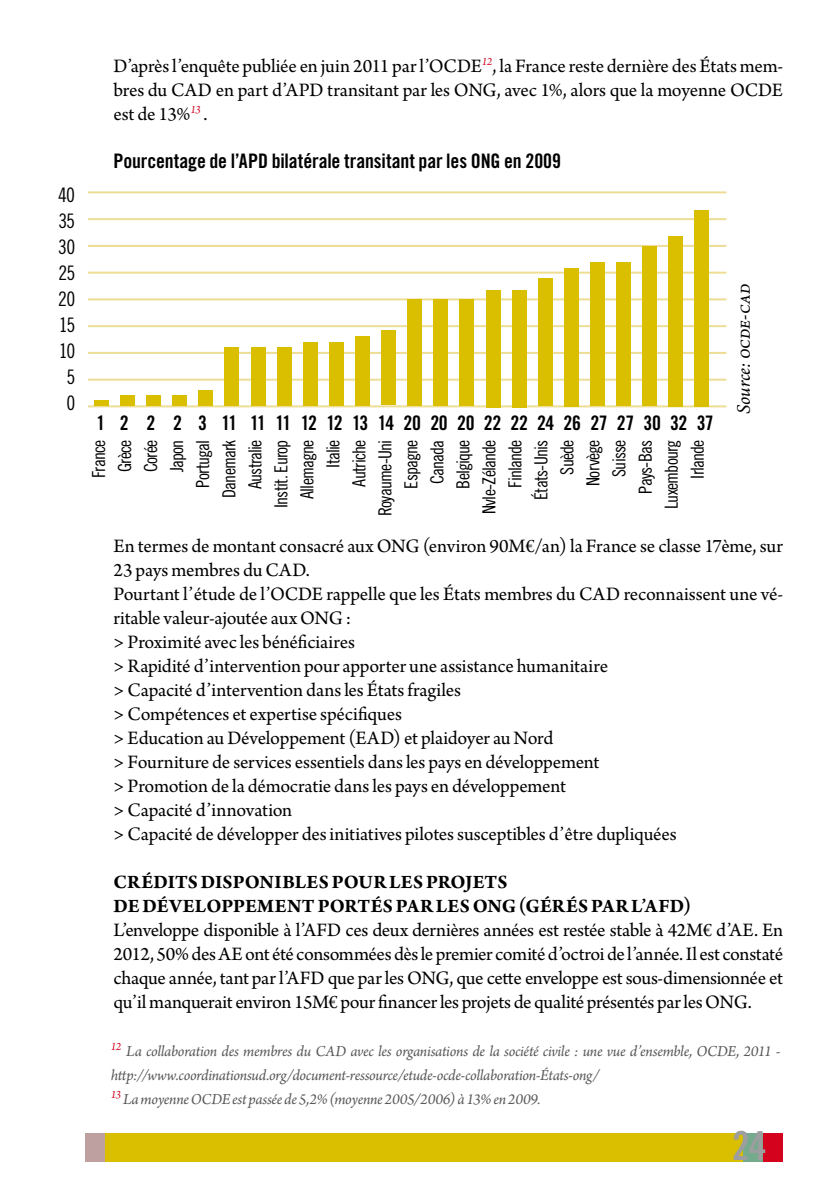
<style>
.page{position:relative;width:840px;height:1191px;background:#fff}
.page>*{position:absolute;margin:0;border:0;box-sizing:border-box;transform-origin:0 0}
.t1{font:40px "Trade Gothic LT Std Bd Cn 20";color:#9c9e9f}
.t2{font:20px/24px "Arno Pro";letter-spacing:-.01em;color:#000;text-align:justify}
.t3{font:20px "Trade Gothic LT Std Bd Cn 20";letter-spacing:-.015em;color:#000}
.t4{font:700 20px "Arno Pro";letter-spacing:.015em;color:#000}
.t5{font:20px/26px "Trade Gothic LT Std Cn 18";letter-spacing:-.045em;color:#000;text-align:center}
.t6{font:italic 20px "Arno Pro";letter-spacing:-.005em;color:#000}
.t7{font:18px/26px "Trade Gothic LT Std Cn 18";letter-spacing:-.04em;color:#000;text-align:right}
.t8{font:italic 16px/24px "Arno Pro";letter-spacing:-.02em;color:#58585a}
</style>
<div class="page">
<div style="left:105px;top:1132px;width:638px;height:29px;background:#dabe00"></div>
<div style="left:85px;top:1132px;width:20px;height:29px;background:#bea0a0"></div>
<div style="left:743px;top:1132px;width:20px;height:29px;background:#74ab8d"></div>
<div style="left:763px;top:1132px;width:19px;height:29px;background:#d4021d"></div>
<hr style="left:88px;top:405px;width:638px;height:2px;background:#eddd95">
<hr style="left:88px;top:379px;width:638px;height:2px;background:#eddd95">
<hr style="left:88px;top:352px;width:638px;height:2px;background:#eddd95">
<hr style="left:88px;top:325px;width:638px;height:2px;background:#eddd95">
<hr style="left:88px;top:298px;width:638px;height:2px;background:#eddd95">
<hr style="left:88px;top:272px;width:638px;height:2px;background:#eddd95">
<hr style="left:88px;top:245px;width:638px;height:2px;background:#eddd95">
<hr style="left:88px;top:218px;width:638px;height:2px;background:#eddd95">
<hr style="left:88px;top:191px;width:638px;height:2px;background:#eddd95">
<div style="left:94px;top:400px;width:14px;height:5px;background:#dabe00"></div>
<div style="left:120px;top:395px;width:14px;height:10px;background:#dabe00"></div>
<div style="left:146px;top:395px;width:15px;height:10px;background:#dabe00"></div>
<div style="left:172px;top:395px;width:15px;height:10px;background:#dabe00"></div>
<div style="left:198px;top:390px;width:15px;height:15px;background:#dabe00"></div>
<div style="left:225px;top:347px;width:14px;height:58px;background:#dabe00"></div>
<div style="left:251px;top:347px;width:14px;height:58px;background:#dabe00"></div>
<div style="left:277px;top:347px;width:14px;height:58px;background:#dabe00"></div>
<div style="left:303px;top:342px;width:14px;height:63px;background:#dabe00"></div>
<div style="left:329px;top:342px;width:14px;height:63px;background:#dabe00"></div>
<div style="left:355px;top:336px;width:14px;height:69px;background:#dabe00"></div>
<div style="left:381px;top:330px;width:14px;height:74px;background:#dabe00"></div>
<div style="left:407px;top:300px;width:14px;height:106px;background:#dabe00"></div>
<div style="left:433px;top:300px;width:14px;height:106px;background:#dabe00"></div>
<div style="left:459px;top:300px;width:14px;height:106px;background:#dabe00"></div>
<div style="left:485px;top:290px;width:15px;height:117px;background:#dabe00"></div>
<div style="left:511px;top:290px;width:15px;height:117px;background:#dabe00"></div>
<div style="left:538px;top:278px;width:14px;height:128px;background:#dabe00"></div>
<div style="left:564px;top:268px;width:14px;height:139px;background:#dabe00"></div>
<div style="left:590px;top:262px;width:14px;height:143px;background:#dabe00"></div>
<div style="left:616px;top:262px;width:14px;height:143px;background:#dabe00"></div>
<div style="left:642px;top:247px;width:14px;height:159px;background:#dabe00"></div>
<div style="left:668px;top:236px;width:14px;height:170px;background:#dabe00"></div>
<div style="left:694px;top:210px;width:14px;height:197px;background:#dabe00"></div>
<p class="t5" style="left:58px;top:181px;width:19px">40<br>35<br>30<br>25<br>20<br>15<br>10<br>5<br>0</p>
<p class="t2" style="left:113px;top:55px;width:670px">D’après l’enquête publiée en juin 2011 par l’OCDE<sup>12</sup>, la France reste dernière des États mem&shy;bres du CAD en part d’APD transitant par les ONG, avec 1%, alors que la moyenne OCDE est de 13%<sup>13</sup> .</p>
<p class="t3" style="left:113px;top:149px;width:449px">Pourcentage de l’APD bilatérale transitant par les ONG en 2009</p>
<p class="t3" style="left:96px;top:411px;width:618px">1 2 2 2 3 11 11 11 12 12 13 14 20 20 20 22 22 24 26 27 27 30 32 37</p>
<p class="t7" style="left:86px;top:516px;width:78px;rotate:-90deg">France<br>Grèce<br>Corée<br>Japon<br>Portugal<br>Danemark<br>Australie<br>Instit. Europ<br>Allemagne<br>Italie<br>Autriche<br>Royaume-Uni<br>Espagne<br>Canada<br>Belgique<br>Nvle-Zélande<br>Finlande<br>États-Unis<br>Suède<br>Norvège<br>Suisse<br>Pays-Bas<br>Luxembourg<br>Irlande</p>
<p class="t6" style="left:732px;top:414px;width:132px;rotate:-90deg">Source: ocde-cad</p>
<p class="t2" style="left:113px;top:535px;width:670px;text-align:left">En termes de montant consacré aux ONG (environ 90M€/an) la France se classe 17ème, sur 23 pays membres du CAD.<br>Pourtant l’étude de l’OCDE rappelle que les États membres du CAD reconnaissent une vé&shy;ritable valeur-ajoutée aux ONG :<br>&gt; Proximité avec les bénéficiaires<br>&gt; Rapidité d’intervention pour apporter une assistance humanitaire<br>&gt; Capacité d’intervention dans les États fragiles<br>&gt; Compétences et expertise spécifiques<br>&gt; Education au Développement (EAD) et plaidoyer au Nord<br>&gt; Fourniture de services essentiels dans les pays en développement<br>&gt; Promotion de la démocratie dans les pays en développement<br>&gt; Capacité d’innovation<br>&gt; Capacité de développer des initiatives pilotes susceptibles d’être dupliquées</p>
<p class="t4" style="left:114px;top:870px;width:27px">CRÉDIT</p>
<p class="t4" style="left:188px;top:870px;width:58px">S DISPONIBLE</p>
<p class="t4" style="left:318px;top:870px;width:28px">S POUR</p>
<p class="t4" style="left:389px;top:870px;width:51px">LE S PRO</p>
<p class="t4" style="left:465px;top:870px;width:44px">JETS</p>
<p class="t4" style="left:113px;top:894px;width:43px">DE DÉVELOPPE</p>
<p class="t4" style="left:257px;top:894px;width:32px">MENT</p>
<p class="t4" style="left:317px;top:894px;width:14px">PORTÉ</p>
<p class="t4" style="left:383px;top:894px;width:27px">S PAR</p>
<p class="t4" style="left:435px;top:894px;width:104px">LES ONG (GÉRÉ</p>
<p class="t4" style="left:578px;top:894px;width:27px">S PAR</p>
<p class="t4" style="left:631px;top:894px;width:61px">L’AFD)</p>
<p class="t2" style="left:113px;top:919px;width:670px">L’enveloppe disponible à l’AFD ces deux dernières années est restée stable à 42M€ d’AE. En 2012, 50% des AE ont été consommées dès le premier comité d’octroi de l’année. Il est constaté chaque année, tant par l’AFD que par les ONG, que cette enveloppe est sous-dimensionnée et qu’il manquerait environ 15M€ pour financer les projets de qualité présentés par les ONG.</p>
<p class="t8" style="left:111px;top:1040px;width:670px"><sup>12</sup> La collaboration des membres du CAD avec les organisations de la société civile : une vue d’ensemble, OCDE, 2011 - http://www.coordinationsud.org/document-ressource/etude-ocde-collaboration-États-ong/<br><sup>13</sup> La moyenne OCDE est passée de 5,2% (moyenne 2005/2006) à 13% en 2009.</p>
<h1 class="t1" style="left:731px;top:1121px;width:36px">24</h1>
</div>
